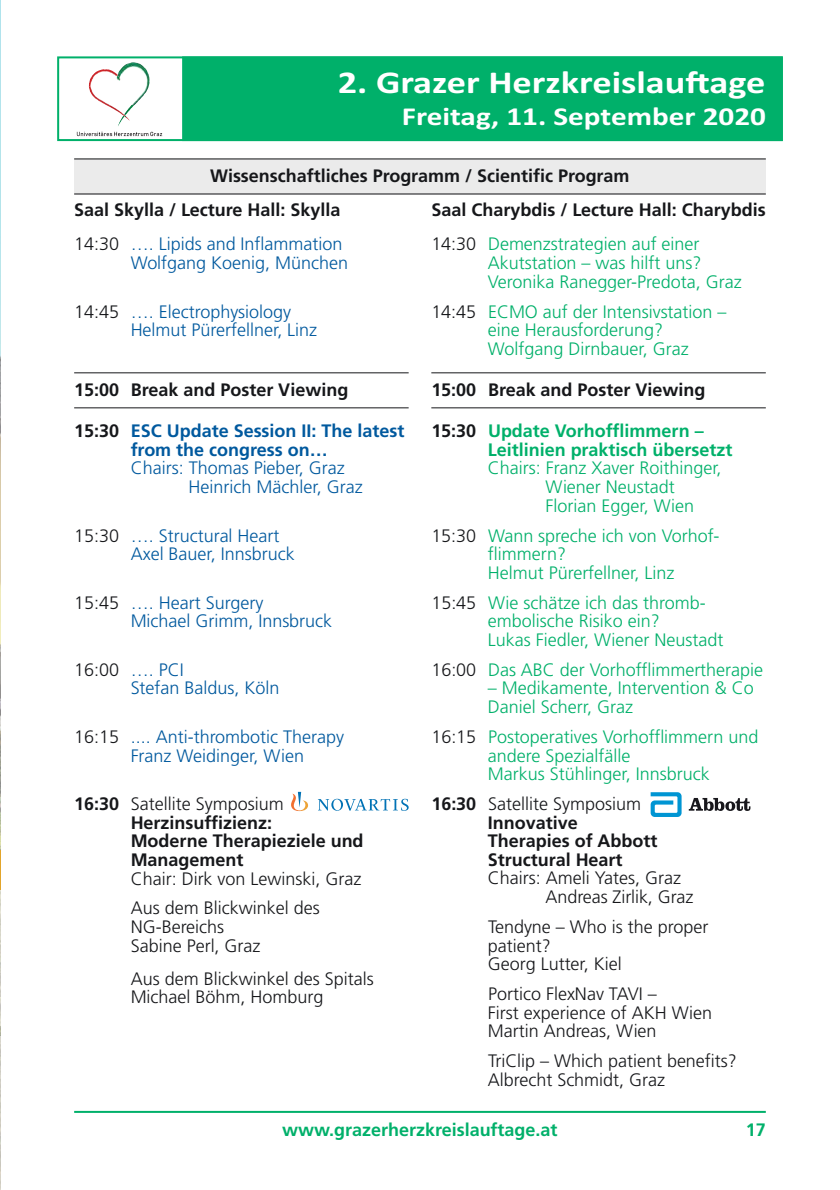
<style>
.page{position:relative;width:840px;height:1190px;background:#fff}
.page>*{position:absolute;margin:0;border:0;box-sizing:border-box;transform-origin:0 0}
.t1{font:700 32px "Calibri";color:#fff;scale:1.2 1}
.t2{font:700 26px "Calibri";color:#fff;scale:1.2 1}
.t3{font:300 18px/18.6px "Frutiger";color:#00b06a}
.t4{font:300 18px/18.6px "Frutiger";color:#16171a}
.t5{font:300 18px/18.6px "Frutiger";color:#00599e}
.t6{font:700 18px/18.6px "Frutiger";color:#16171a}
.t7{font:700 18px/18.6px "Frutiger";color:#00b06a}
.t8{font:700 18px/18.6px "Frutiger";color:#00599e}
.s1{color:#16171a}
.s2{font-weight:300}
</style>
<div class="page">
<img style="left:89px;top:69px;width:29px;height:17px">
<img style="left:89px;top:86px;width:20px;height:21px">
<img style="left:109px;top:104px;width:8px;height:7px">
<img style="left:118px;top:62px;width:32px;height:43px">
<img style="left:118px;top:105px;width:16px;height:21px">
<img style="left:117px;top:75px;width:8px;height:42px">
<svg style="left:77px;top:132px;width:85px;height:4px"></svg>
<div style="left:184px;top:58px;width:597px;height:81px;background:#00b06a"></div>
<div style="left:182px;top:56px;width:601px;height:85px;border:2px solid #00b06a"></div>
<hr style="left:74px;top:1111px;width:692px;height:2px;background:#00b06a">
<div style="left:74px;top:158px;width:692px;height:37px;background:#ebebeb"></div>
<hr style="left:74px;top:158px;width:692px;height:1px;background:#16171a">
<hr style="left:74px;top:193px;width:692px;height:1px;background:#16171a">
<hr style="left:74px;top:372px;width:335px;height:1px;background:#16171a">
<hr style="left:74px;top:407px;width:335px;height:1px;background:#16171a">
<svg style="left:291px;top:792px;width:118px;height:19px"></svg>
<hr style="left:431px;top:372px;width:335px;height:1px;background:#16171a">
<hr style="left:431px;top:407px;width:335px;height:1px;background:#16171a">
<svg style="left:651px;top:792px;width:31px;height:25px"></svg>
<svg style="left:689px;top:798px;width:61px;height:13px"></svg>
<img style="left:0;top:0;width:1px;height:1190px">
<img style="left:0;top:890px;width:1px;height:136px">
<hr style="left:0;top:850px;width:1px;height:40px;background:#e2a52b">
<h1 class="t1" style="left:338px;top:71px;width:358px">2. Grazer Herzkreislau-age</h1>
<h2 class="t2" style="left:402px;top:107px;width:305px">Freitag, 11. September 2020</h2>
<p class="t6" style="left:210px;top:168px;width:421px">Wissenschaftliches Programm / Scientific Program</p>
<p class="t6" style="left:74px;top:202px;width:268px">Saal Skylla / Lecture Hall: Skylla</p>
<p class="t6" style="left:432px;top:202px;width:336px">Saal Charybdis / Lecture Hall: Charybdis</p>
<p class="t5" style="left:131px;top:236px;width:219px;text-indent:-57px"><span class="s1">14:30</span> …. Lipids and Inflammation<br>Wolfgang Koenig, München</p>
<p class="t5" style="left:131px;top:303px;width:188px;text-indent:-57px"><span class="s1">14:45</span> …. Electrophysiology<br>Helmut Pürerfellner, Linz</p>
<p class="t6" style="left:74px;top:382px;width:276px">15:00 Break and Poster Viewing</p>
<p class="t8" style="left:131px;top:423px;width:275px;text-indent:-57px"><span class="s1">15:30</span> ESC Update Session II: The latest from the congress on…</p>
<p class="t5" style="left:188px;top:460px;width:176px;text-indent:-58px">Chairs: Thomas Pieber, Graz<br>Heinrich Mächler, Graz</p>
<p class="t5" style="left:131px;top:527px;width:166px;text-indent:-57px"><span class="s1">15:30</span> …. Structural Heart<br>Axel Bauer, Innsbruck</p>
<p class="t5" style="left:131px;top:595px;width:203px;text-indent:-57px"><span class="s1">15:45</span> …. Heart Surgery<br>Michael Grimm, Innsbruck</p>
<p class="t5" style="left:131px;top:662px;width:150px;text-indent:-57px"><span class="s1">16:00</span> …. PCI<br>Stefan Baldus, Köln</p>
<p class="t5" style="left:131px;top:729px;width:215px;text-indent:-57px"><span class="s1">16:15</span> .... Anti-thrombotic Therapy<br>Franz Weidinger, Wien</p>
<p class="t6" style="left:131px;top:796px;width:234px;text-indent:-57px">16:30 <span class="s2">Satellite Symposium<br></span>Herzinsuffizienz:<br>Moderne Therapieziele und<br>Management</p>
<p class="t4" style="left:131px;top:865px;width:232px;line-height:30px">Chair: Dirk von Lewinski, Graz<br>Aus dem Blickwinkel des</p>
<p class="t4" style="left:131px;top:919px;width:131px">NG-Bereichs<br>Sabine Perl, Graz</p>
<p class="t4" style="left:131px;top:970px;width:245px">Aus dem Blickwinkel des Spitals<br>Michael Böhm, Homburg</p>
<p class="t3" style="left:488px;top:236px;width:255px;text-indent:-57px"><span class="s1">14:30</span> Demenzstrategien auf einer<br>Akutstation – was hilft uns?<br>Veronika Ranegger-Predota, Graz</p>
<p class="t3" style="left:488px;top:303px;width:240px;text-indent:-57px"><span class="s1">14:45</span> ECMO auf der Intensivstation – eine Herausforderung?<br>Wolfgang Dirnbauer, Graz</p>
<p class="t6" style="left:431px;top:382px;width:276px">15:00 Break and Poster Viewing</p>
<p class="t7" style="left:488px;top:423px;width:246px;text-indent:-57px"><span class="s1">15:30</span> Update Vorhofflimmern –<br>Leitlinien praktisch übersetzt</p>
<p class="t3" style="left:546px;top:460px;width:178px;text-indent:-58px">Chairs: Franz Xaver Roithinger,<br>Wiener Neustadt<br>Florian Egger, Wien</p>
<p class="t3" style="left:488px;top:527px;width:233px;text-indent:-57px"><span class="s1">15:30</span> Wann spreche ich von Vorhof - flimmern?<br>Helmut Pürerfellner, Linz</p>
<p class="t3" style="left:488px;top:595px;width:237px;text-indent:-57px"><span class="s1">15:45</span> Wie schätze ich das thromb - embolische Risiko ein?<br>Lukas Fiedler, Wiener Neustadt</p>
<p class="t3" style="left:431px;top:662px;width:333px"><span class="s1">16:00</span> Das ABC der Vorhofflimmertherapie</p>
<p class="t3" style="left:488px;top:680px;width:267px">– Medikamente, Intervention &amp; Co<br>Daniel Scherr, Graz</p>
<p class="t3" style="left:488px;top:729px;width:272px;text-indent:-57px"><span class="s1">16:15</span> Postoperatives Vorhofflimmern und andere Spezialfälle<br>Markus Stühlinger, Innsbruck</p>
<p class="t6" style="left:488px;top:796px;width:171px;text-indent:-57px">16:30 <span class="s2">Satellite Symposium<br></span>Innovative<br>Therapies of Abbott<br>Structural Heart</p>
<p class="t4" style="left:546px;top:870px;width:149px;text-indent:-58px">Chairs: Ameli Yates, Graz<br>Andreas Zirlik, Graz</p>
<p class="t4" style="left:488px;top:919px;width:222px">Tendyne – Who is the proper patient?<br>Georg Lutter, Kiel</p>
<p class="t4" style="left:488px;top:986px;width:226px">Portico FlexNav TAVI –<br>First experience of AKH Wien<br>Martin Andreas, Wien</p>
<p class="t4" style="left:488px;top:1053px;width:251px">TriClip – Which patient benefits?<br>Albrecht Schmidt, Graz</p>
<p class="t7" style="left:282px;top:1121px;width:277px">www.grazerherzkreislauftage.at</p>
<p class="t7" style="left:746px;top:1121px;width:21px">17</p>
</div>
